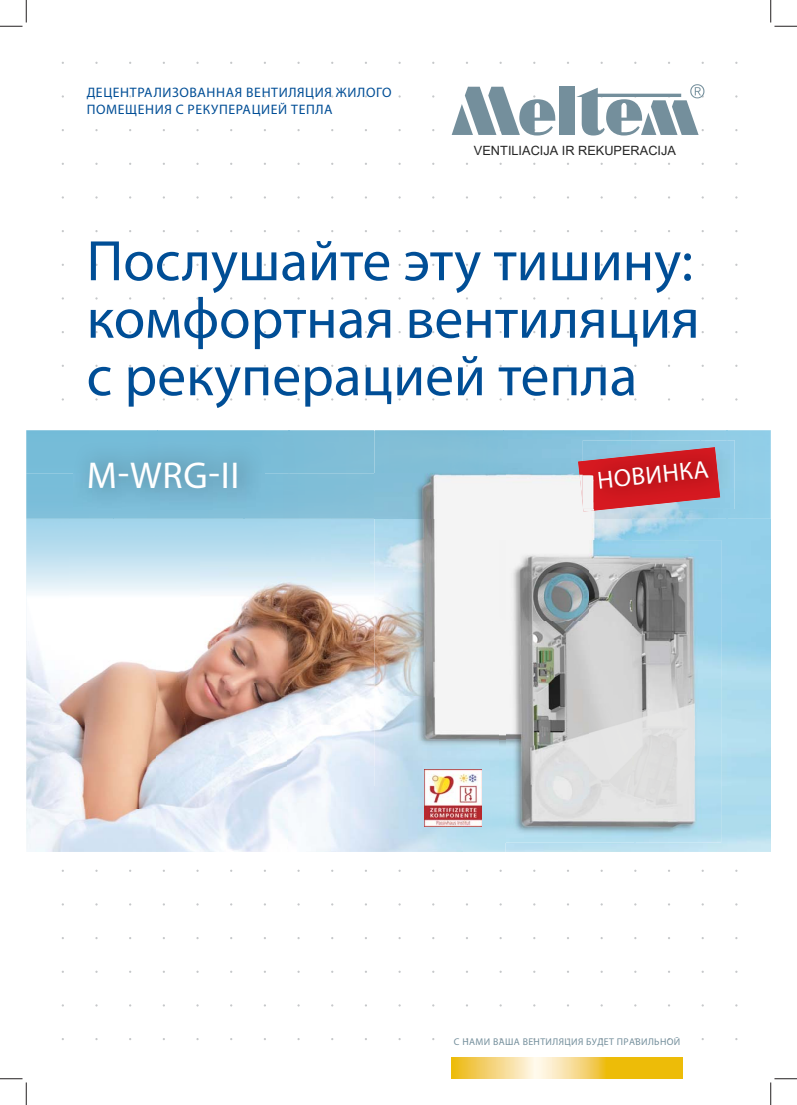
<style>
.page{position:relative;width:797px;height:1105px;background:#fff}
.page>*{position:absolute;margin:0;border:0;box-sizing:border-box;transform-origin:0 0}
.t1{font:57.5px/57.5px "Myriad Pro";color:#004e96;text-align:justify}
.t2{font:37.5px "Myriad Pro";color:#fff}
.t3{font:25px "Myriad Pro";color:#fff}
.t4{font:13.75px/16.5px "Myriad Pro";letter-spacing:.045em;color:#004e96}
.t5{font:12.75px "Arial";color:#252525}
.t6{font:9.75px "Myriad Pro";letter-spacing:.04em;color:#748f9c}
</style>
<div class="page">
<img style="left:505px;top:519px;width:265px;height:333px">
<img style="left:26px;top:519px;width:44px;height:78px">
<img style="left:70px;top:519px;width:261px;height:80px">
<img style="left:331px;top:519px;width:43px;height:249px">
<img style="left:26px;top:599px;width:305px;height:253px">
<img style="left:331px;top:768px;width:131px;height:84px">
<img style="left:462px;top:786px;width:43px;height:66px">
<svg style="left:451px;top:1057px;width:231px;height:22px;background:#f3cf5d"></svg>
<div style="left:26px;top:430px;width:348px;height:43px;background:#7bbdd7"></div>
<div style="left:727px;top:430px;width:43px;height:89px;background:#92cee7"></div>
<img style="left:632px;top:509px;width:95px;height:10px">
<div style="left:26px;top:473px;width:87px;height:46px;background:#7bbdd9"></div>
<svg style="left:451px;top:87px;width:105px;height:49px"></svg>
<div style="left:559px;top:87px;width:15px;height:48px;background:#748f9c"></div>
<svg style="left:576px;top:84px;width:128px;height:52px"></svg>
<img style="left:73px;top:441px;width:191px;height:68px">
<svg style="left:632px;top:509px;width:88px;height:3px"></svg>
<img style="left:632px;top:440px;width:102px;height:69px">
<img style="left:632px;top:447px;width:88px;height:60px">
<div style="left:632px;top:460px;width:76px;height:25px;background:#c3151c"></div>
<img style="left:505px;top:519px;width:127px;height:21px">
<img style="left:374px;top:475px;width:131px;height:311px">
<img style="left:374px;top:430px;width:258px;height:45px">
<img style="left:578px;top:461px;width:31px;height:51px">
<img style="left:583px;top:456px;width:49px;height:53px">
<img style="left:598px;top:468px;width:34px;height:21px">
<img style="left:632px;top:540px;width:89px;height:216px">
<img style="left:505px;top:756px;width:216px;height:87px">
<img style="left:499px;top:786px;width:6px;height:57px">
<img style="left:499px;top:540px;width:133px;height:246px">
<img style="left:425px;top:769px;width:56px;height:57px">
<svg style="left:0;top:0;width:27px;height:27px"></svg>
<svg style="left:0;top:1078px;width:27px;height:27px"></svg>
<svg style="left:770px;top:0;width:27px;height:27px"></svg>
<svg style="left:770px;top:1078px;width:27px;height:27px"></svg>
<p class="t4" style="left:87px;top:84px;width:306px">ДЕЦЕНТРАЛИЗОВАННАЯ ВЕНТИЛЯЦИЯ ЖИЛОГО<br>ПОМЕЩЕНИЯ С РЕКУПЕРАЦИЕЙ ТЕПЛА</p>
<p class="t5" style="left:474px;top:142px;width:203px">VENTILIACIJA IR REKUPERACIJA</p>
<h1 class="t1" style="left:86px;top:232px;width:614px">Послушайте эту тишину: комфортная вентиляция с рекуперацией тепла</h1>
<h2 class="t2" style="left:87px;top:453px;width:154px">M-WRG-II</h2>
<h3 class="t3" style="left:595px;top:466px;width:113px;rotate:-6deg">НОВИНКА</h3>
<p class="t6" style="left:454px;top:1036px;width:228px">С НАМИ ВАША ВЕНТИЛЯЦИЯ БУДЕТ ПРАВИЛЬНОЙ</p>
</div>
